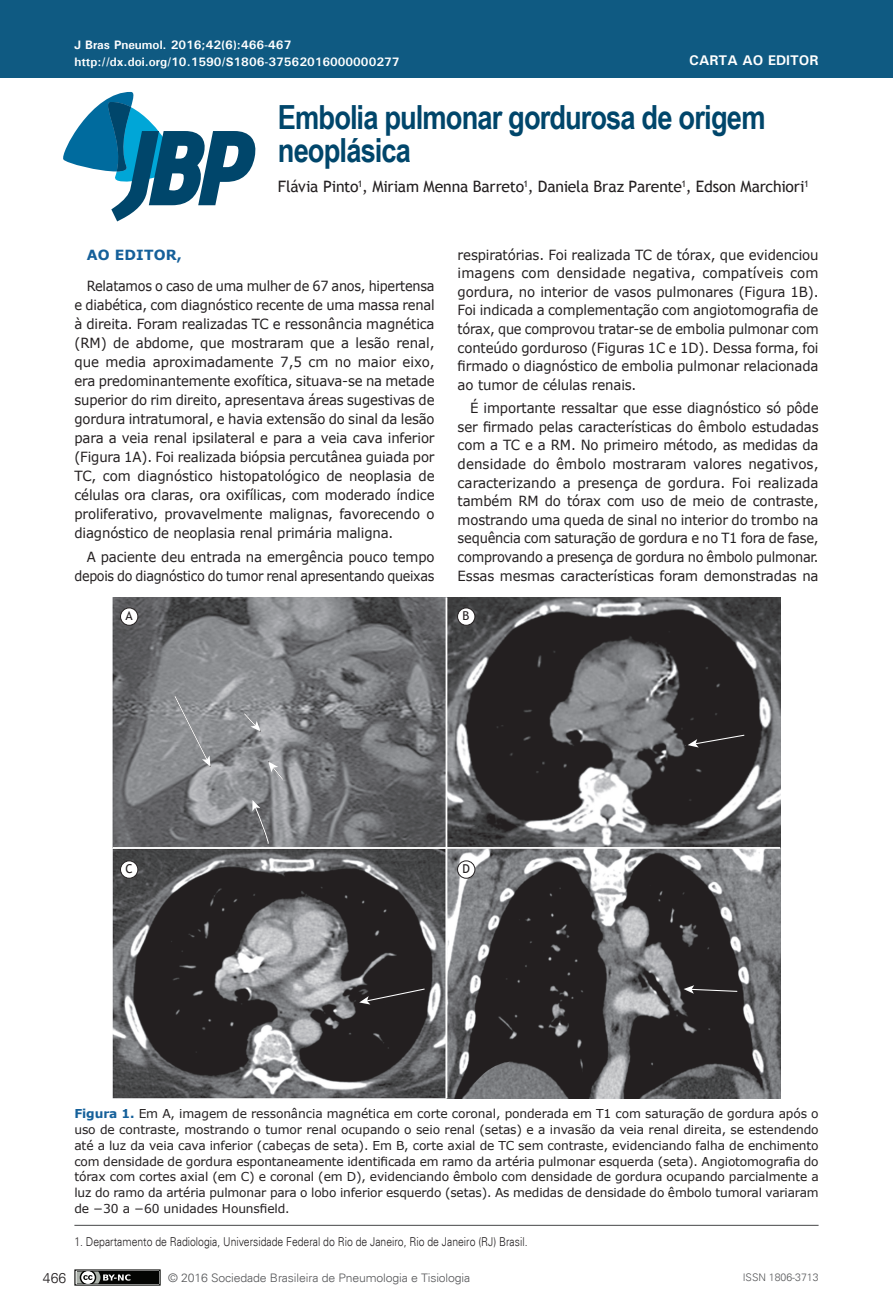
<style>
.page{position:relative;width:893px;height:1315px;background:#fff}
.page>*{position:absolute;margin:0;border:0;box-sizing:border-box;transform-origin:0 0}
.Título{font:700 33.25px/33.2px "Arial Narrow";letter-spacing:-.025em;color:#00466b}
.Autores{font:15.75px "Trebuchet MS";letter-spacing:-.015em;color:#231f20}
.Corpo_PT{font:14px/18.6px "Verdana";letter-spacing:-.01em;color:#231f20;text-align:justify;scale:.95 1}
.Corpo_PT-2{font:14px/18.9px "Verdana";letter-spacing:-.01em;color:#231f20;text-align:justify;scale:.92 1}
.t1{font:700 14px "Univers";color:#fff}
.Sub_1{font:700 14px "Verdana";letter-spacing:.01em;color:#15609a}
.t2{font:300 14px "Univers";color:#231f20}
.Legendas{font:12.25px/15.8px "Verdana";letter-spacing:-.01em;color:#231f20;text-align:justify}
.Inst_sem_resumo{font:300 12.25px "Univers";color:#231f20;scale:.85 1}
.cabeçalho{font:700 12.25px "Univers";color:#fff}
.t3{font:12.25px "Trebuchet MS";color:#231f20}
.t4{font:300 11.72px "Univers";letter-spacing:-.01em;color:#57585a;scale:1.04 1}
.t5{font:300 10.5px "Univers";color:#57585a}
.s1{font-weight:700;color:#15609a}
</style>
<div class="page">
<div style="left:0;top:0;width:893px;height:78px;background:#0f5a82"></div>
<svg style="left:63px;top:91px;width:193px;height:130px"></svg>
<div style="left:75px;top:1270px;width:85px;height:15px;background:#040503"></div>
<div style="left:74px;top:1269px;width:87px;height:16px;border:1px solid #040503"></div>
<svg style="left:74px;top:1269px;width:56px;height:17px"></svg>
<hr style="left:74px;top:1225px;width:745px;height:1px;background:#454647">
<img style="left:113px;top:597px;width:667px;height:501px">
<hr style="left:113px;top:847px;width:667px;height:2px;background:#fff">
<hr style="left:446px;top:597px;width:1px;height:501px;background:#fff">
<div style="left:121px;top:608px;width:17px;height:17px;background:#fff;border-radius:50%"></div>
<div style="left:120px;top:607px;width:18px;height:19px;border:1px solid #231f20;border-radius:50%"></div>
<div style="left:458px;top:608px;width:17px;height:17px;background:#fff;border-radius:50%"></div>
<div style="left:457px;top:607px;width:18px;height:19px;border:1px solid #231f20;border-radius:50%"></div>
<div style="left:121px;top:861px;width:17px;height:17px;background:#fff;border-radius:50%"></div>
<div style="left:120px;top:860px;width:18px;height:18px;border:1px solid #231f20;border-radius:50%"></div>
<div style="left:458px;top:861px;width:17px;height:17px;background:#fff;border-radius:50%"></div>
<div style="left:457px;top:860px;width:18px;height:18px;border:1px solid #231f20;border-radius:50%"></div>
<svg style="left:173px;top:694px;width:37px;height:72px;background:#919396"></svg>
<svg style="left:243px;top:712px;width:18px;height:19px"></svg>
<svg style="left:268px;top:761px;width:16px;height:20px"></svg>
<svg style="left:252px;top:800px;width:17px;height:45px"></svg>
<svg style="left:688px;top:734px;width:57px;height:13px"></svg>
<svg style="left:684px;top:985px;width:54px;height:8px"></svg>
<svg style="left:359px;top:987px;width:67px;height:17px"></svg>
<p class="cabeçalho" style="left:74px;top:38px;width:218px">J Bras Pneumol. 2016;42(6):466-467</p>
<p class="t1" style="left:689px;top:52px;width:131px">CARTA AO EDITOR</p>
<p class="cabeçalho" style="left:74px;top:54px;width:327px">http://dx.doi.org/10.1590/S1806-37562016000000277</p>
<p class="Título" style="left:278px;top:99px;width:489px">Embolia pulmonar gordurosa de origem neoplásica</p>
<p class="Autores" style="left:278px;top:177px;width:532px">Flávia Pinto<sup>1</sup>, Miriam Menna Barreto<sup>1</sup>, Daniela Braz Parente<sup>1</sup>, Edson Marchiori<sup>1</sup></p>
<p class="Sub_1" style="left:87px;top:245px;width:97px">AO EDITOR,</p>
<p class="Corpo_PT-2" style="left:74px;top:276px;width:393px;text-indent:12px">Relatamos o caso de uma mulher de 67 anos, hipertensa e diabética, com diagnóstico recente de uma massa renal à direita. Foram realizadas TC e ressonância magnética (RM) de abdome, que mostraram que a lesão renal, que media aproximadamente 7,5 cm no maior eixo, era predominantemente exofítica, situava-se na metade superior do rim direito, apresentava áreas sugestivas de gordura intratumoral, e havia extensão do sinal da lesão para a veia renal ipsilateral e para a veia cava inferior (Figura 1A). Foi realizada biópsia percutânea guiada por TC, com diagnóstico histopatológico de neoplasia de células ora claras, ora oxifílicas, com moderado índice proliferativo, provavelmente malignas, favorecendo o diagnóstico de neoplasia renal primária maligna.</p>
<p class="Corpo_PT" style="left:74px;top:547px;width:381px;text-align:right">A paciente deu entrada na emergência pouco tempo depois do diagnóstico do tumor renal apresentando queixas</p>
<p class="Corpo_PT" style="left:458px;top:245px;width:381px">respiratórias. Foi realizada TC de tórax, que evidenciou imagens com densidade negativa, compatíveis com gordura, no interior de vasos pulmonares (Figura 1B).<br>Foi indicada a complementação com angiotomografia de tórax, que comprovou tratar-se de embolia pulmonar com conteúdo gorduroso (Figuras 1C e 1D). Dessa forma, foi firmado o diagnóstico de embolia pulmonar relacionada ao tumor de células renais.</p>
<p class="Corpo_PT" style="left:458px;top:399px;width:381px;text-indent:12px">É importante ressaltar que esse diagnóstico só pôde ser firmado pelas características do êmbolo estudadas com a TC e a RM. No primeiro método, as medidas da densidade do êmbolo mostraram valores negativos, caracterizando a presença de gordura. Foi realizada também RM do tórax com uso de meio de contraste, mostrando uma queda de sinal no interior do trombo na sequência com saturação de gordura e no T1 fora de fase, comprovando a presença de gordura no êmbolo pulmonar.<br>Essas mesmas características foram demonstradas na</p>
<p class="t3" style="left:126px;top:608px;width:9px">A</p>
<p class="t3" style="left:463px;top:608px;width:8px">B</p>
<p class="t3" style="left:126px;top:861px;width:9px">C</p>
<p class="t3" style="left:463px;top:861px;width:9px">D</p>
<p class="Legendas" style="left:74px;top:1105px;width:746px"><span class="s1">Figura 1.</span> Em A, imagem de ressonância magnética em corte coronal, ponderada em T1 com saturação de gordura após o uso de contraste, mostrando o tumor renal ocupando o seio renal (setas) e a invasão da veia renal direita, se estendendo até a luz da veia cava inferior (cabeças de seta). Em B, corte axial de TC sem contraste, evidenciando falha de enchimento com densidade de gordura espontaneamente identificada em ramo da artéria pulmonar esquerda (seta). Angiotomografia do tórax com cortes axial (em C) e coronal (em D), evidenciando êmbolo com densidade de gordura ocupando parcialmente a luz do ramo da artéria pulmonar para o lobo inferior esquerdo (setas). As medidas de densidade do êmbolo tumoral variaram de −30 a −60 unidades Hounsfield.</p>
<p class="Inst_sem_resumo" style="left:74px;top:1233px;width:535px">1. Departamento de Radiologia, Universidade Federal do Rio de Janeiro, Rio de Janeiro (RJ) Brasil.</p>
<p class="t2" style="left:43px;top:1269px;width:25px">466</p>
<p class="t4" style="left:168px;top:1270px;width:292px">© 2016 Sociedade Brasileira de Pneumologia e Tisiologia</p>
<p class="t5" style="left:743px;top:1271px;width:77px">ISSN 1806-3713</p>
</div>
